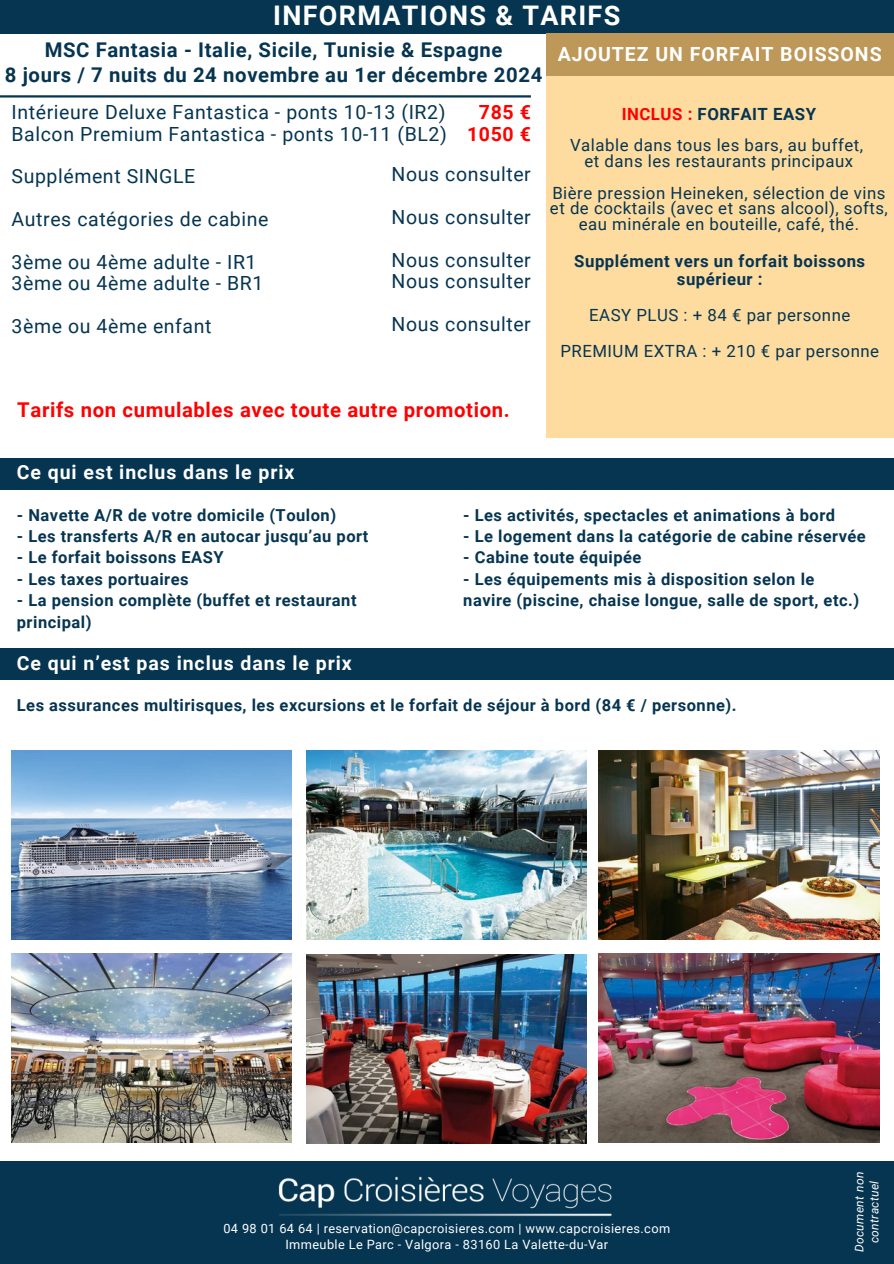
<style>
.page{position:relative;width:894px;height:1264px;background:#fff}
.page>*{position:absolute;margin:0;border:0;box-sizing:border-box;transform-origin:0 0}
.t1{font:700 27px "Roboto";letter-spacing:.05em;color:#fff}
.t2{font:700 20.4px "Roboto";letter-spacing:.03em;color:#f00}
.t3{font:700 20.25px/25px "Roboto";letter-spacing:.03em;color:#063551;text-align:center}
.t4{font:19.5px/21.3px "Roboto";letter-spacing:.03em;color:#063551}
.t5{font:700 19.5px "Roboto";letter-spacing:.05em;color:#fff}
.t6{font:700 19.5px/21.3px "Roboto";letter-spacing:.03em;color:#f00;text-align:right}
.t7{font:16.8px "Roboto";letter-spacing:.03em;color:#063551}
.t8{font:700 16.8px/18px "Roboto";letter-spacing:.03em;color:#063551;text-align:center}
.t9{font:700 16.5px/21.3px "Roboto";letter-spacing:.03em;color:#063551}
.t10{font:12.75px/15.9px "Roboto";letter-spacing:.03em;color:#fff;text-align:center}
.t11{font:italic 12px "Roboto";letter-spacing:.03em;color:#fff}
.s1{color:#f00}
</style>
<div class="page">
<div style="left:0;top:1160px;width:893px;height:103px;background:#063551"></div>
<div style="left:0;top:648px;width:893px;height:32px;background:#063551"></div>
<div style="left:0;top:457px;width:893px;height:32px;background:#063551"></div>
<div style="left:0;top:0;width:893px;height:33px;background:#063551"></div>
<img style="left:260px;top:1160px;width:369px;height:57px">
<hr style="left:0;top:95px;width:530px;height:2px;background:#063551">
<div style="left:545px;top:33px;width:348px;height:43px;background:#be9858"></div>
<div style="left:545px;top:76px;width:348px;height:362px;background:#fedb9f"></div>
<img style="left:12px;top:750px;width:280px;height:189px">
<img style="left:12px;top:953px;width:280px;height:189px">
<img style="left:306px;top:750px;width:280px;height:189px">
<img style="left:306px;top:954px;width:280px;height:189px">
<img style="left:598px;top:750px;width:281px;height:189px">
<img style="left:598px;top:953px;width:281px;height:189px">
<h3 class="t1" style="left:273px;top:0;width:348px">INFORMATIONS &amp; TARIFS</h3>
<h4 class="t3" style="left:5px;top:37px;width:539px">MSC Fantasia - Italie, Sicile, Tunisie &amp; Espagne<br>8 jours / 7 nuits du 24 novembre au 1er décembre 2024</h4>
<h4 class="t4" style="left:12px;top:102px;width:436px">Intérieure Deluxe Fantastica - ponts 10-13 (IR2)<br>Balcon Premium Fantastica - ponts 10-11 (BL2)</h4>
<h4 class="t4" style="left:12px;top:166px;width:185px">Supplément SINGLE</h4>
<h4 class="t4" style="left:12px;top:209px;width:258px">Autres catégories de cabine</h4>
<h4 class="t4" style="left:12px;top:251px;width:253px">3ème ou 4ème adulte - IR1<br>3ème ou 4ème adulte - BR1</h4>
<h3 class="t4" style="left:12px;top:316px;width:201px">3ème ou 4ème enfant</h3>
<h5 class="t5" style="left:557px;top:42px;width:325px">AJOUTEZ UN FORFAIT BOISSONS</h5>
<h4 class="t6" style="left:467px;top:102px;width:65px">785 €<br>1050 €</h4>
<h4 class="t4" style="left:391px;top:153px;width:141px;line-height:42.8px">Nous consulter<br>Nous consulter</h4>
<h4 class="t4" style="left:391px;top:249px;width:141px">Nous consulter</h4>
<h4 class="t4" style="left:391px;top:271px;width:141px">Nous consulter</h4>
<h3 class="t4" style="left:391px;top:314px;width:141px">Nous consulter</h3>
<h6 class="t8" style="left:621px;top:105px;width:196px"><span class="s1">INCLUS :</span> FORFAIT EASY</h6>
<p class="t7" style="left:570px;top:136px;width:294px">Valable dans tous les bars, au buffet,</p>
<h6 class="t7" style="left:584px;top:151px;width:270px">et dans les restaurants principaux</h6>
<h3 class="t7" style="left:552px;top:183px;width:334px">Bière pression Heineken, sélection de vins</h3>
<p class="t7" style="left:549px;top:199px;width:339px">et de cocktails (avec et sans alcool), softs,</p>
<p class="t7" style="left:578px;top:214px;width:282px">eau minérale en bouteille, café, thé.</p>
<p class="t8" style="left:574px;top:252px;width:292px">Supplément vers un forfait boissons supérieur :</p>
<p class="t7" style="left:589px;top:305px;width:262px">EASY PLUS : + 84 € par personne</p>
<p class="t7" style="left:560px;top:341px;width:320px">PREMIUM EXTRA : + 210 € par personne</p>
<h2 class="t2" style="left:17px;top:398px;width:494px">Tarifs non cumulables avec toute autre promotion.</h2>
<p class="t5" style="left:17px;top:461px;width:279px">Ce qui est inclus dans le prix</p>
<p class="t9" style="left:17px;top:504px;width:321px">- Navette A/R de votre domicile (Toulon)</p>
<p class="t9" style="left:17px;top:525px;width:353px">- Les transferts A/R en autocar jusqu’au port</p>
<p class="t9" style="left:17px;top:547px;width:208px">- Le forfait boissons EASY</p>
<p class="t9" style="left:17px;top:568px;width:173px">- Les taxes portuaires</p>
<p class="t9" style="left:17px;top:590px;width:341px">- La pension complète (buffet et restaurant principal)</p>
<p class="t5" style="left:17px;top:652px;width:336px">Ce qui n’est pas inclus dans le prix</p>
<p class="t9" style="left:463px;top:504px;width:373px">- Les activités, spectacles et animations à bord</p>
<p class="t9" style="left:463px;top:525px;width:404px">- Le logement dans la catégorie de cabine réservée</p>
<p class="t9" style="left:463px;top:547px;width:180px">- Cabine toute équipée</p>
<p class="t9" style="left:463px;top:568px;width:397px">- Les équipements mis à disposition selon le navire (piscine, chaise longue, salle de sport, etc.)</p>
<h6 class="t9" style="left:17px;top:695px;width:721px">Les assurances multirisques, les excursions et le forfait de séjour à bord (84 € / personne).</h6>
<p class="t10" style="left:223px;top:1220px;width:448px">04 98 01 64 64 | reservation@capcroisieres.com | www.capcroisieres.com<br>Immeuble Le Parc - Valgora - 83160 La Valette-du-Var</p>
<p class="t11" style="left:852px;top:1252px;width:82px;rotate:-90deg">Document non</p>
<h3 class="t11" style="left:867px;top:1243px;width:64px;rotate:-90deg">contractuel</h3>
</div>
